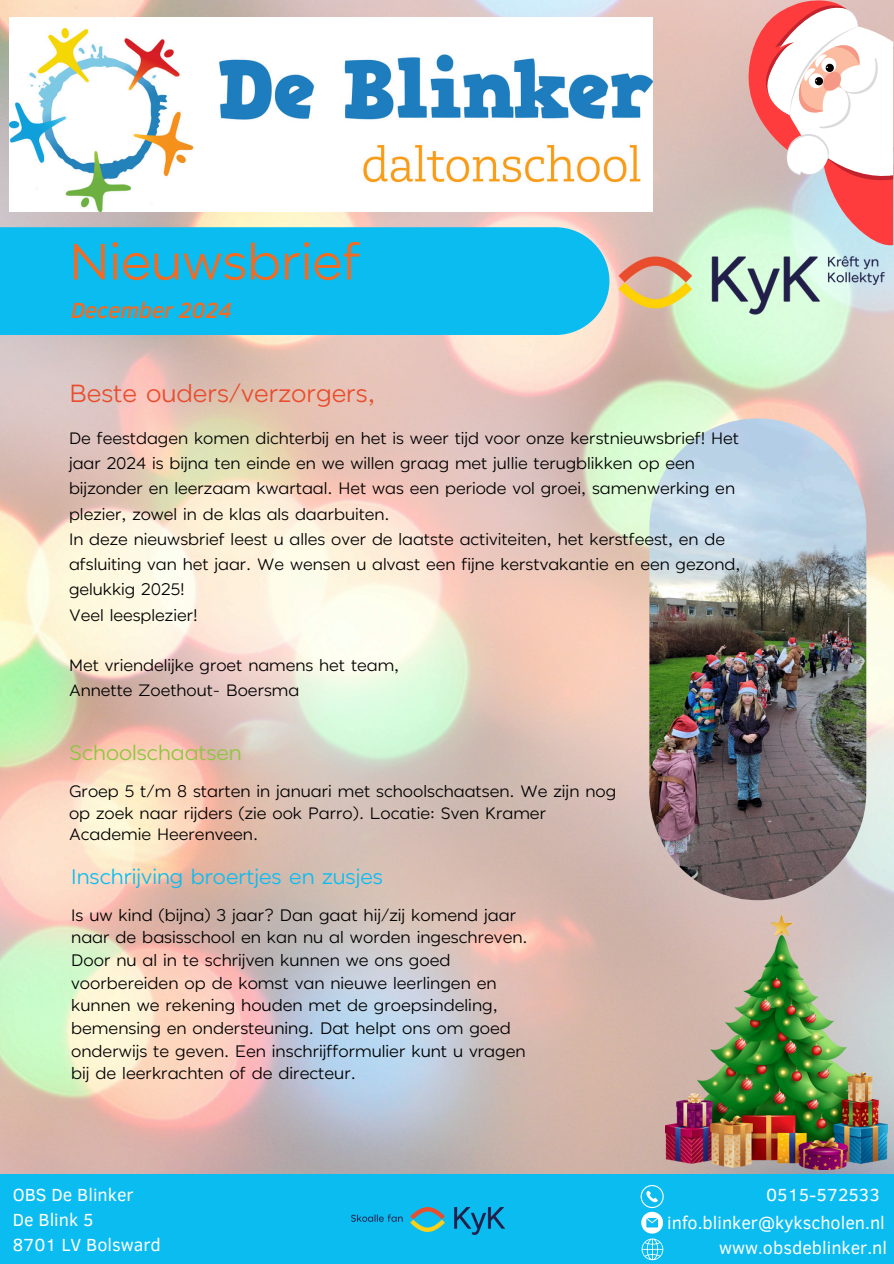
<style>
.page{position:relative;width:894px;height:1264px;background:#fff}
.page>*{position:absolute;margin:0;border:0;box-sizing:border-box;transform-origin:0 0}
.t1{font:51px "JT Marnie";color:#f16b22}
.t2{font:24.75px "JT Marnie";color:#e94d2d}
.t3{font:italic 500 22.5px "Clear Sans";color:#f16b22}
.t4{font:21px "JT Marnie";color:#0bbcf1}
.t5{font:21px "JT Marnie";color:#8dc63f}
.t6{font:18px "Clear Sans";color:#fff}
.t7{font:16.5px/22.6px "JT Marnie";color:#000}
</style>
<div class="page">
<img style="left:0;top:0;width:893px;height:1174px">
<div style="left:0;top:1174px;width:893px;height:89px;background:#0bbcf1"></div>
<svg style="left:640px;top:1185px;width:23px;height:75px"></svg>
<div style="left:0;top:227px;width:609px;height:108px;background:#0bbcf1"></div>
<img style="left:351px;top:1207px;width:153px;height:27px">
<img style="left:609px;top:247px;width:284px;height:77px">
<img style="left:9px;top:17px;width:643px;height:194px">
<img style="left:665px;top:916px;width:221px;height:253px">
<svg style="left:747px;top:0;width:145px;height:248px"></svg>
<img style="left:649px;top:418px;width:217px;height:482px">
<p class="t1" style="left:69px;top:239px;width:293px">Nieuwsbrief</p>
<p class="t3" style="left:71px;top:293px;width:162px">December 2024</p>
<p class="t2" style="left:69px;top:382px;width:307px">Beste ouders/verzorgers,</p>
<p class="t7" style="left:69px;top:426px;width:671px;line-height:25.2px">De feestdagen komen dichterbij en het is weer tijd voor onze kerstnieuwsbrief! Het jaar 2024 is bijna ten einde en we willen graag met jullie terugblikken op een bijzonder en leerzaam kwartaal. Het was een periode vol groei, samenwerking en plezier, zowel in de klas als daarbuiten.</p>
<h2 class="t7" style="left:69px;top:527px;width:672px;line-height:25.2px">In deze nieuwsbrief leest u alles over de laatste activiteiten, het kerstfeest, en de afsluiting van het jaar. We wensen u alvast een fijne kerstvakantie en een gezond, gelukkig 2025!</h2>
<h1 class="t7" style="left:69px;top:604px;width:130px">Veel leesplezier!</h1>
<p class="t7" style="left:69px;top:654px;width:331px">Met vriendelijke groet namens het team,</p>
<h3 class="t7" style="left:69px;top:680px;width:232px">Annette Zoethout- Boersma</h3>
<h4 class="t5" style="left:69px;top:743px;width:174px">Schoolschaatsen</h4>
<p class="t7" style="left:69px;top:781px;width:548px;line-height:21.3px">Groep 5 t/m 8 starten in januari met schoolschaatsen. We zijn nog op zoek naar rijders (zie ook Parro). Locatie: Sven Kramer<br>Academie Heerenveen.</p>
<p class="t4" style="left:71px;top:867px;width:313px">Inschrijving broertjes en zusjes</p>
<p class="t7" style="left:71px;top:904px;width:458px">Is uw kind (bijna) 3 jaar? Dan gaat hij/zij komend jaar naar de basisschool en kan nu al worden ingeschreven.<br>Door nu al in te schrijven kunnen we ons goed voorbereiden op de komst van nieuwe leerlingen en kunnen we rekening houden met de groepsindeling, bemensing en ondersteuning. Dat helpt ons om goed onderwijs te geven. Een inschrijfformulier kunt u vragen bij de leerkrachten of de directeur.</p>
<p class="t6" style="left:13px;top:1181px;width:122px">OBS De Blinker</p>
<p class="t6" style="left:13px;top:1206px;width:82px">De Blink 5</p>
<p class="t6" style="left:13px;top:1231px;width:150px">8701 LV Bolsward</p>
<p class="t6" style="left:765px;top:1181px;width:115px">0515-572533</p>
<p class="t6" style="left:667px;top:1209px;width:219px">info.blinker@kykscholen.nl</p>
<h4 class="t6" style="left:719px;top:1234px;width:169px">www.obsdeblinker.nl</h4>
</div>
